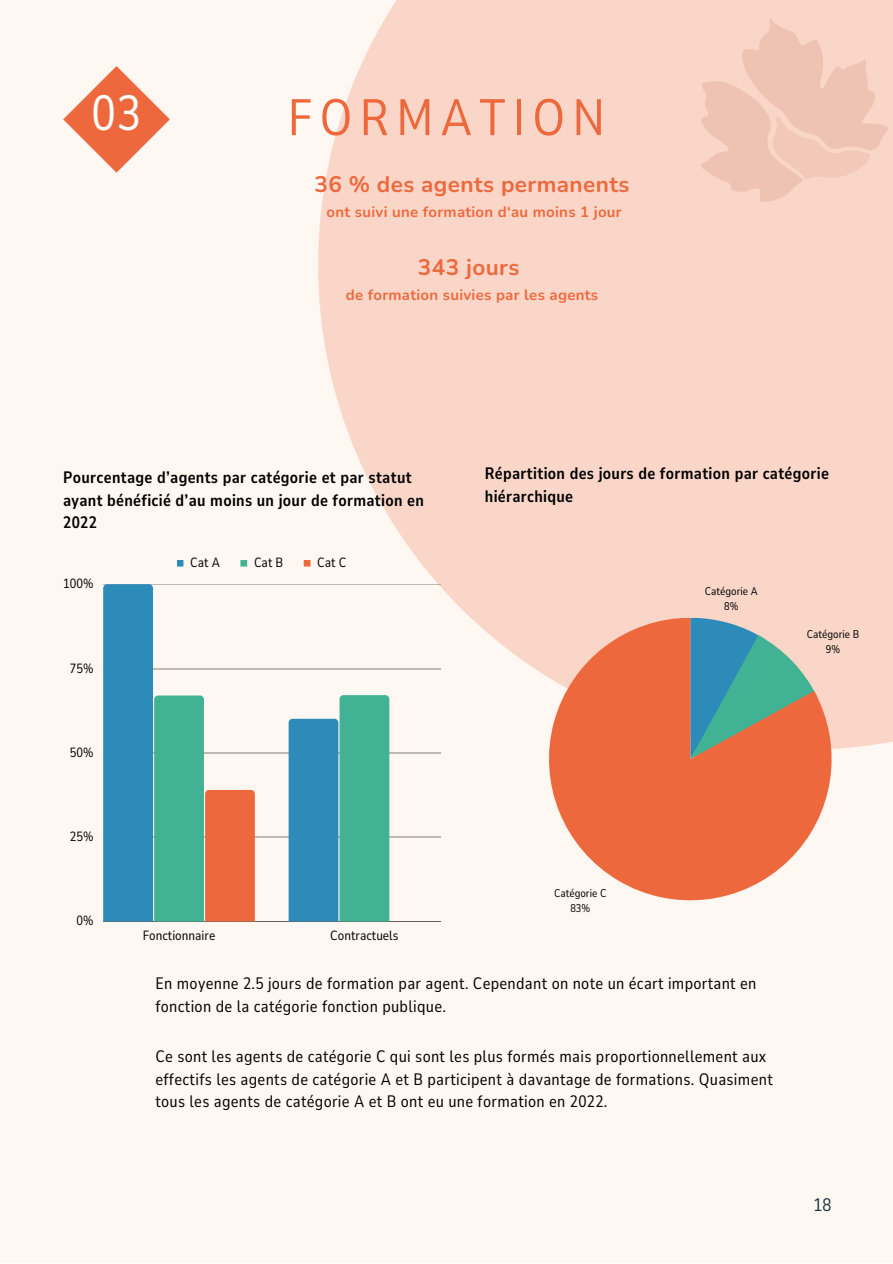
<style>
.page{position:relative;width:893px;height:1264px;background:#fff}
.page>*{position:absolute;margin:0;border:0;box-sizing:border-box;transform-origin:0 0}
.t1{font:51px "Nunito Sans 10 pt Condensed";letter-spacing:.135em;color:#ed693d}
.t2{font:49.2px "Nunito Sans 10 pt Condensed";color:#fff}
.t3{font:700 22.5px "Nunito";letter-spacing:.02em;color:#ed693d}
.t4{font:18px "Nunito Sans 10 pt Condensed";color:#193441}
.t5{font:16.5px/22.5px "Nunito Sans 10 pt Condensed";letter-spacing:.02em;color:#000}
.t6{font:700 16.5px/22.5px "Nunito Sans 10 pt Condensed";letter-spacing:.02em;color:#000}
.t7{font:700 15px "Nunito";letter-spacing:.02em;color:#ed693d}
.t8{font:13.35px "Nunito Sans 10 pt Condensed";color:#000}
.t9{font:11.1px "Nunito Sans 10 pt Condensed";color:#000}
</style>
<div class="page">
<div style="left:0;top:0;width:892px;height:1262px;background:#fff7f1"></div>
<svg style="left:63px;top:66px;width:107px;height:107px"></svg>
<svg style="left:318px;top:0;width:574px;height:749px;fill:#fad6c8"></svg>
<img style="left:598px;top:0;width:294px;height:306px">
<div style="left:177px;top:559px;width:6px;height:7px;background:#2d8bba"></div>
<div style="left:240px;top:559px;width:7px;height:7px;background:#42b294"></div>
<div style="left:304px;top:559px;width:6px;height:7px;background:#ed693d"></div>
<hr style="left:103px;top:584px;width:337px;height:1px;background:#000">
<hr style="left:103px;top:668px;width:337px;height:1px;background:#000">
<hr style="left:103px;top:752px;width:337px;height:1px;background:#000">
<hr style="left:103px;top:837px;width:337px;height:1px;background:#000">
<hr style="left:103px;top:921px;width:337px;height:1px;background:#000">
<svg style="left:288px;top:695px;width:101px;height:226px;background:#46a5ab"></svg>
<svg style="left:103px;top:584px;width:152px;height:337px"></svg>
<svg style="left:549px;top:617px;width:282px;height:283px;background:#d88b6d"></svg>
<p class="t2" style="left:92px;top:80px;width:51px">03</p>
<p class="t1" style="left:287px;top:83px;width:319px">FORMATION</p>
<p class="t3" style="left:314px;top:169px;width:316px">36 % des agents permanents</p>
<p class="t7" style="left:326px;top:201px;width:296px">ont suivi une formation d‘au moins 1 jour</p>
<p class="t3" style="left:418px;top:252px;width:103px">343 jours</p>
<p class="t7" style="left:346px;top:284px;width:254px">de formation suivies par les agents</p>
<p class="t6" style="left:63px;top:466px;width:362px">Pourcentage d’agents par catégorie et par statut ayant bénéficié d’au moins un jour de formation en<br>2022</p>
<p class="t8" style="left:63px;top:575px;width:32px">100%</p>
<p class="t8" style="left:70px;top:659px;width:25px">75%</p>
<p class="t8" style="left:70px;top:743px;width:25px">50%</p>
<p class="t8" style="left:70px;top:827px;width:25px">25%</p>
<p class="t8" style="left:76px;top:912px;width:19px">0%</p>
<p class="t8" style="left:190px;top:553px;width:31px">Cat A</p>
<p class="t8" style="left:254px;top:553px;width:31px">Cat B</p>
<p class="t8" style="left:317px;top:553px;width:31px">Cat C</p>
<p class="t8" style="left:143px;top:926px;width:74px">Fonctionnaire</p>
<p class="t8" style="left:330px;top:926px;width:70px">Contractuels</p>
<p class="t6" style="left:485px;top:462px;width:345px">Répartition des jours de formation par catégorie hiérarchique</p>
<p class="t9" style="left:554px;top:885px;width:54px">Catégorie C</p>
<p class="t9" style="left:570px;top:900px;width:21px">83%</p>
<p class="t9" style="left:704px;top:584px;width:54px">Catégorie A</p>
<p class="t9" style="left:724px;top:599px;width:16px">8%</p>
<p class="t9" style="left:806px;top:627px;width:54px">Catégorie B</p>
<p class="t9" style="left:825px;top:642px;width:16px">9%</p>
<p class="t5" style="left:155px;top:972px;width:602px">En moyenne 2.5 jours de formation par agent. Cependant on note un écart important en fonction de la catégorie fonction publique.</p>
<p class="t5" style="left:155px;top:1045px;width:619px">Ce sont les agents de catégorie C qui sont les plus formés mais proportionnellement aux effectifs les agents de catégorie A et B participent à davantage de formations. Quasiment tous les agents de catégorie A et B ont eu une formation en 2022.</p>
<p class="t4" style="left:813px;top:1192px;width:20px">18</p>
</div>
